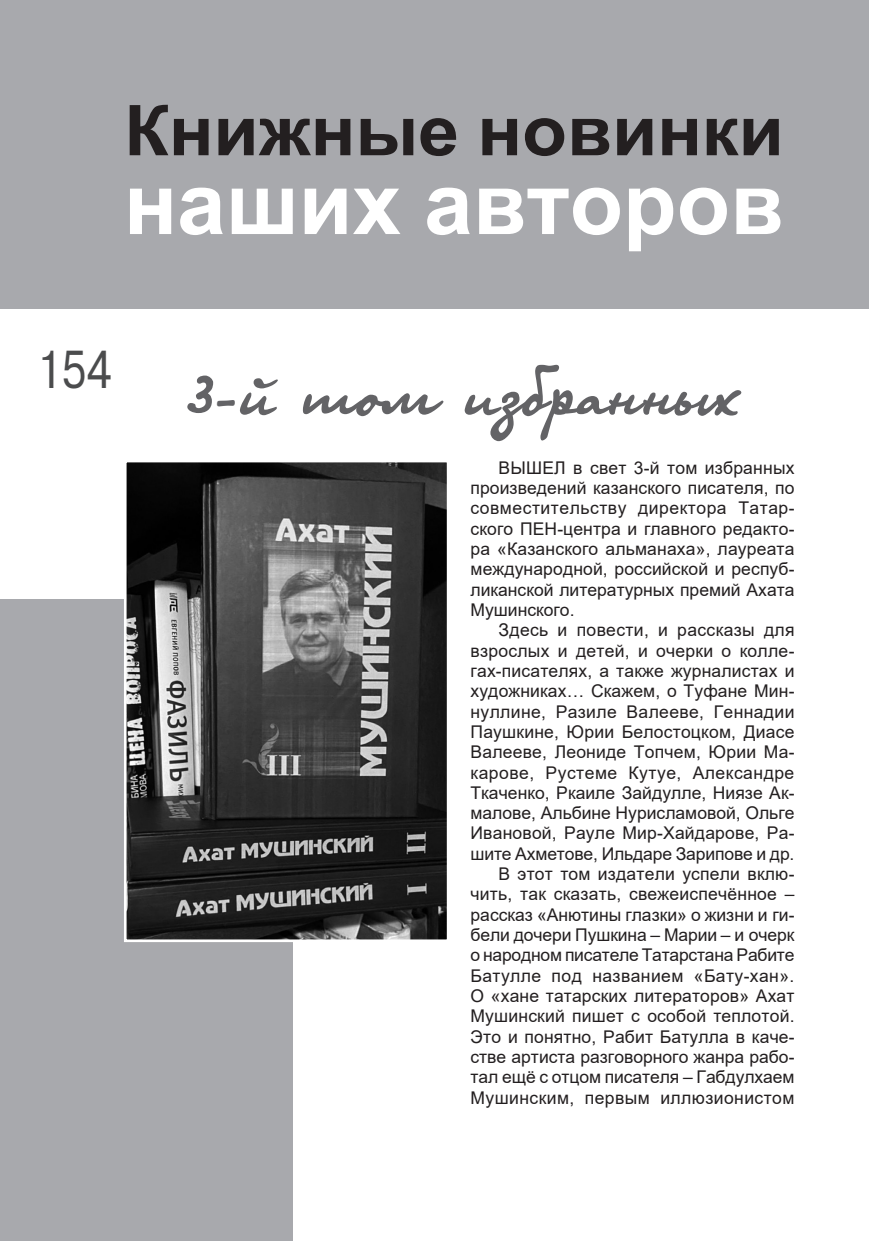
<style>
.page{position:relative;width:869px;height:1241px;background:#fff}
.page>*{position:absolute;margin:0;border:0;box-sizing:border-box;transform-origin:0 0}
.t1{font:700 87.5px "Arial";color:#fff}
.t2{font:73.5px "TT Olga";color:#636366}
.t3{font:700 70px "Arial";color:#231f20;scale:1.05 1}
.t4{font:49px "TT Arial";color:#4b4c4d;scale:.8 1}
.t5{font:17.5px/20.3px "Arial";letter-spacing:.01em;color:#231f20;text-align:justify}
</style>
<div class="page">
<div style="left:0;top:599px;width:292px;height:641px;background:#a8a9ad"></div>
<div style="left:0;top:0;width:868px;height:309px;background:#a8a9ad"></div>
<img style="left:128px;top:463px;width:317px;height:474px">
<div style="left:124px;top:459px;width:325px;height:482px;border:3px solid #fff"></div>
<h3 class="t3" style="left:124px;top:92px;width:629px">Книжные новинки</h3>
<h1 class="t1" style="left:124px;top:155px;width:661px">наших авторов</h1>
<h3 class="t4" style="left:37px;top:342px;width:95px">154</h3>
<h2 class="t2" style="left:183px;top:342px;width:554px">3-й том избранных</h2>
<p class="t5" style="left:470px;top:457px;width:325px;text-indent:28px">ВЫШЕЛ в свет 3-й том избранных произведений казанского писателя, по совместительству директора Татар&shy;ского ПЕН-центра и главного редакто&shy;ра «Казанского альманаха», лауреата международной, российской и респуб&shy;ликанской литературных премий Ахата Мушинского.</p>
<p class="t5" style="left:470px;top:620px;width:325px;text-align:right">Здесь и повести, и рассказы для взрослых и детей, и очерки о колле&shy;гах-писателях, а также журналистах и художниках… Скажем, о Туфане Мин&shy;нуллине, Разиле Валееве, Геннадии Паушкине, Юрии Белостоцком, Диасе Валееве, Леониде Топчем, Юрии Ма&shy;карове, Рустеме Кутуе, Александре Ткаченко, Ркаиле Зайдулле, Ниязе Ак&shy;малове, Альбине Нурисламовой, Ольге Ивановой, Рауле Мир-Хайдарове, Ра&shy;шите Ахметове, Ильдаре Зарипове и др.<br>В этот том издатели успели вклю&shy;чить, так сказать, свежеиспечённое – рассказ «Анютины глазки» о жизни и ги&shy;бели дочери Пушкина – Марии – и очерк о народном писателе Татарстана Рабите Батулле под названием «Бату-хан».<br>О «хане татарских литераторов» Ахат Мушинский пишет с особой теплотой.<br>Это и понятно, Рабит Батулла в каче&shy;стве артиста разговорного жанра рабо&shy;тал ещё с отцом писателя – Габдулхаем Мушинским, первым иллюзионистом</p>
</div>
